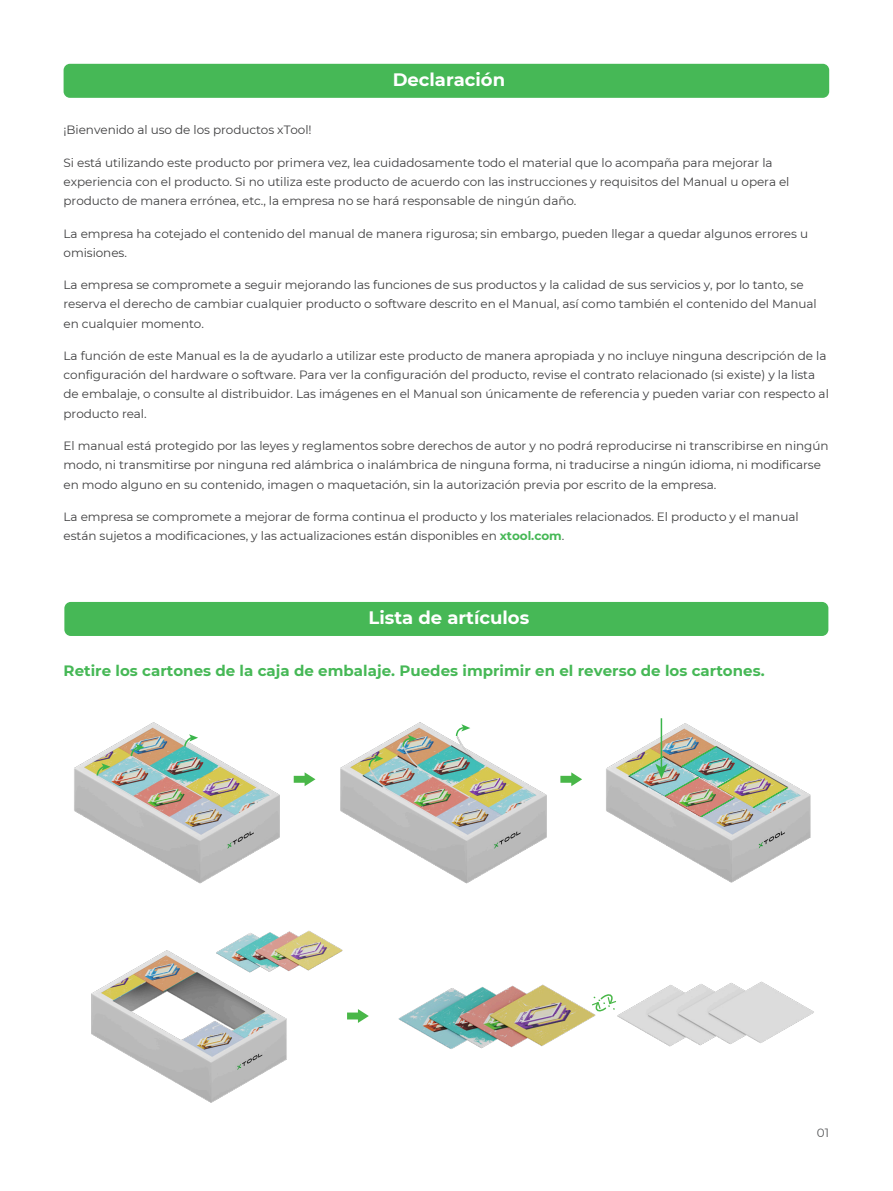
<style>
.page{position:relative;width:893px;height:1191px;background:#fff}
.page>*{position:absolute;margin:0;border:0;box-sizing:border-box;transform-origin:0 0}
.t1{font:700 18px "Montserrat";color:#fff}
.t2{font:700 15px "Montserrat";color:#46b856}
.t3{font:12px/19.2px "Montserrat";letter-spacing:-.005em;color:#3f3f40}
.t4{font:12px "Montserrat";color:#58595b}
.s1{font-weight:700;color:#46b856}
</style>
<div class="page">
<div style="left:64px;top:602px;width:764px;height:34px;background:#46b856;border-radius:6px"></div>
<div style="left:64px;top:64px;width:765px;height:34px;background:#46b856;border-radius:6px"></div>
<svg style="left:365px;top:1013px;width:4px;height:6px"></svg>
<img style="left:91px;top:930px;width:274px;height:173px">
<img style="left:399px;top:981px;width:415px;height:68px">
<svg style="left:588px;top:993px;width:28px;height:18px"></svg>
<img style="left:606px;top:720px;width:205px;height:163px">
<svg style="left:294px;top:772px;width:21px;height:14px"></svg>
<svg style="left:560px;top:772px;width:22px;height:14px"></svg>
<hr style="left:661px;top:718px;width:1px;height:50px;background:#3ab54a">
<img style="left:629px;top:746px;width:159px;height:71px">
<img style="left:74px;top:722px;width:206px;height:162px">
<img style="left:340px;top:722px;width:207px;height:162px">
<svg style="left:183px;top:734px;width:15px;height:14px"></svg>
<svg style="left:455px;top:724px;width:15px;height:13px"></svg>
<svg style="left:401px;top:735px;width:16px;height:13px"></svg>
<svg style="left:368px;top:754px;width:15px;height:14px"></svg>
<svg style="left:130px;top:744px;width:15px;height:13px"></svg>
<svg style="left:96px;top:763px;width:14px;height:14px"></svg>
<h1 class="t1" style="left:393px;top:67px;width:114px">Declaración</h1>
<p class="t3" style="left:64px;top:120px;width:250px">¡Bienvenido al uso de los productos xTool!</p>
<p class="t3" style="left:64px;top:152px;width:727px">Si está utilizando este producto por primera vez, lea cuidadosamente todo el material que lo acompaña para mejorar la experiencia con el producto. Si no utiliza este producto de acuerdo con las instrucciones y requisitos del Manual u opera el producto de manera errónea, etc., la empresa no se hará responsable de ningún daño.</p>
<p class="t3" style="left:64px;top:223px;width:746px">La empresa ha cotejado el contenido del manual de manera rigurosa; sin embargo, pueden llegar a quedar algunos errores u omisiones.</p>
<p class="t3" style="left:64px;top:275px;width:755px">La empresa se compromete a seguir mejorando las funciones de sus productos y la calidad de sus servicios y, por lo tanto, se reserva el derecho de cambiar cualquier producto o software descrito en el Manual, así como también el contenido del Manual en cualquier momento.</p>
<p class="t3" style="left:64px;top:346px;width:767px">La función de este Manual es la de ayudarlo a utilizar este producto de manera apropiada y no incluye ninguna descripción de la configuración del hardware o software. Para ver la configuración del producto, revise el contrato relacionado (si existe) y la lista de embalaje, o consulte al distribuidor. Las imágenes en el Manual son únicamente de referencia y pueden variar con respecto al producto real.</p>
<p class="t3" style="left:64px;top:436px;width:766px">El manual está protegido por las leyes y reglamentos sobre derechos de autor y no podrá reproducirse ni transcribirse en ningún modo, ni transmitirse por ninguna red alámbrica o inalámbrica de ninguna forma, ni traducirse a ningún idioma, ni modificarse en modo alguno en su contenido, imagen o maquetación, sin la autorización previa por escrito de la empresa.</p>
<p class="t3" style="left:64px;top:507px;width:736px">La empresa se compromete a mejorar de forma continua el producto y los materiales relacionados. El producto y el manual están sujetos a modificaciones, y las actualizaciones están disponibles en <span class="s1">xtool.com</span>.</p>
<h1 class="t1" style="left:369px;top:605px;width:162px">Lista de artículos</h1>
<p class="t2" style="left:64px;top:659px;width:702px">Retire los cartones de la caja de embalaje. Puedes imprimir en el reverso de los cartones.</p>
<p class="t4" style="left:817px;top:1124px;width:14px">01</p>
</div>
